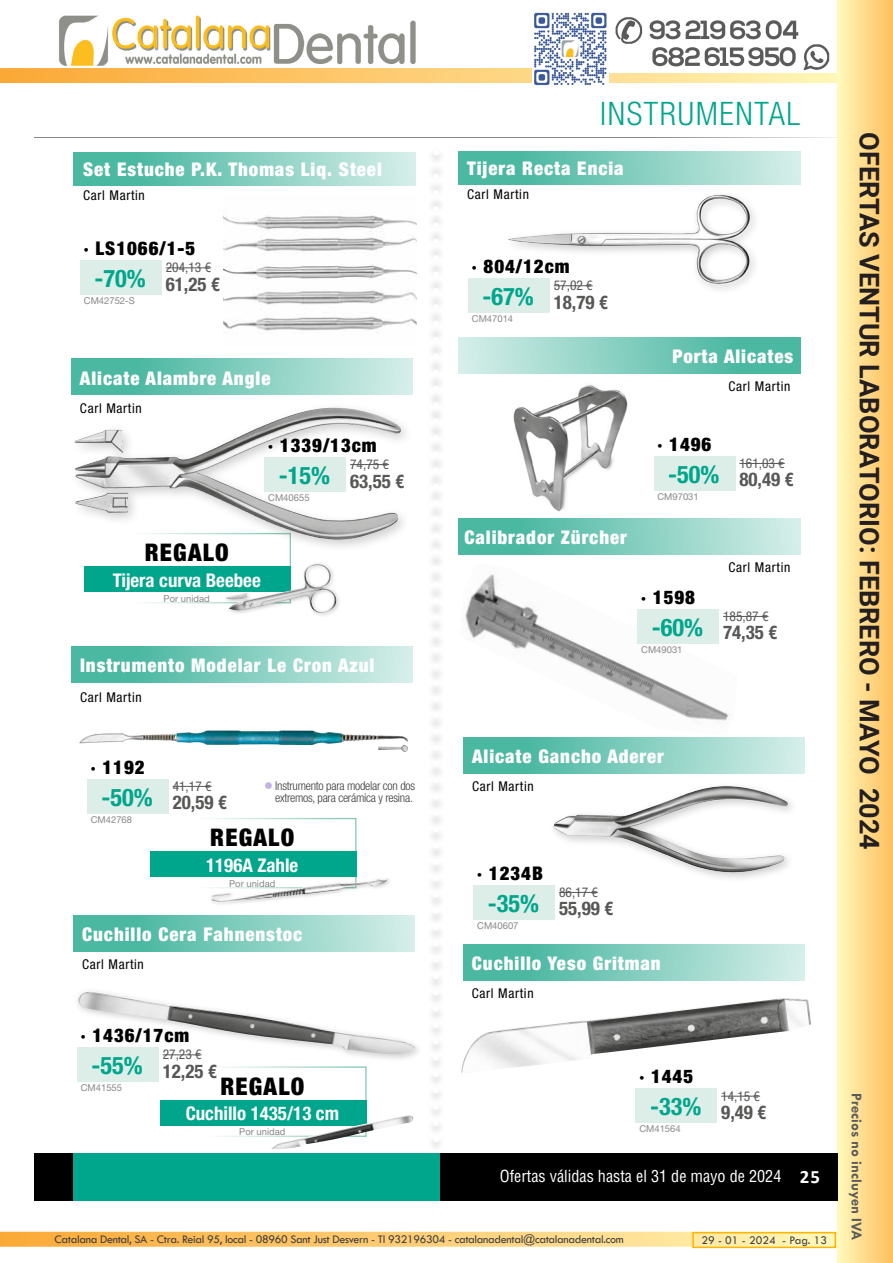
<style>
.page{position:relative;width:893px;height:1263px;background:#fff}
.page>*{position:absolute;margin:0;border:0;box-sizing:border-box;transform-origin:0 0}
.t1{font:300 condensed 32.4px "Helvetica Neue";letter-spacing:.05em;color:#00a68b}
.t2{font:700 27px "Roboto";color:#231f20}
.t3{font:700 condensed 24.3px "Helvetica Neue";color:#00a68b}
.t4{font:900 condensed 24.3px "Helvetica Neue";letter-spacing:.05em;color:#000}
.t5{font:900 condensed 18.9px "Helvetica Neue";letter-spacing:.05em;color:#fff}
.t6{font:900 condensed 18.9px "Helvetica Neue";letter-spacing:.05em;color:#000}
.t7{font:700 condensed 18.9px "Helvetica Neue";color:#575756}
.t8{font:700 condensed 18.9px "Helvetica Neue";color:#fff}
.t9{font:condensed 16.2px "Helvetica LT Std";color:#fff}
.t10{font:700 15px "Tw Cen";color:#5a5a5a}
.t11{font:condensed 13.5px "Helvetica Neue";letter-spacing:.05em;color:#000}
.t12{font:condensed 13.5px "Helvetica Neue";color:#575756}
.t13{font:300 condensed 12.15px/12.1px "Helvetica Neue";letter-spacing:-.02em;color:#3c3c3b;text-align:right}
.t14{font:12px "Tw Cen";letter-spacing:-.025em;color:#3e3e3f}
.t15{font:12px "Tw Cen";color:#3e3e3f}
.t16{font:9.45px "Helvetica Neue";color:#878787}
.s1{font-family:"Verdana";font-weight:700;font-stretch:normal;font-size:13.5px;color:#c3b3e2}
.s2{font-family:"Calibri";font-weight:700;font-stretch:normal;font-size:18.9px}
</style>
<div class="page">
<img style="left:59px;top:15px;width:357px;height:51px">
<svg style="left:0;top:1232px;width:838px;height:15px;background:#fdcd75"></svg>
<svg style="left:0;top:68px;width:838px;height:15px;background:#fdca6e"></svg>
<div style="left:692px;top:1232px;width:144px;height:16px;border:2px solid #ffb400"></div>
<div style="left:838px;top:0;width:55px;height:1263px;background:linear-gradient(to right,#fff8ba,#febe5d)"></div>
<img style="left:533px;top:12px;width:76px;height:73px">
<img style="left:607px;top:14px;width:230px;height:59px">
<div style="left:34px;top:1153px;width:804px;height:48px;background:#000"></div>
<div style="left:73px;top:1153px;width:367px;height:48px;background:#00a68b"></div>
<div style="left:84px;top:567px;width:207px;height:25px;background:#00a68b"></div>
<div style="left:150px;top:818px;width:206px;height:70px;border:1px solid #89caba"></div>
<div style="left:150px;top:852px;width:206px;height:25px;background:#00a68b"></div>
<svg style="left:433px;top:168px;width:6px;height:947px"></svg>
<hr style="left:34px;top:137px;width:804px;height:1px;background:#878787">
<svg style="left:71px;top:359px;width:341px;height:36px;background:#83cebf"></svg>
<div style="left:69px;top:401px;width:344px;height:152px;background:#000;opacity:.2"></div>
<img style="left:75px;top:408px;width:252px;height:131px">
<div style="left:264px;top:457px;width:82px;height:34px;background:#ddeee9"></div>
<hr style="left:350px;top:464px;width:39px;height:1px;background:#575756">
<div style="left:73px;top:987px;width:351px;height:76px;background:#000;opacity:.2"></div>
<img style="left:78px;top:991px;width:120px;height:34px">
<div style="left:77px;top:1047px;width:82px;height:35px;background:#ddeee9"></div>
<hr style="left:163px;top:1054px;width:39px;height:1px;background:#575756">
<svg style="left:463px;top:944px;width:341px;height:37px;background:#83cebf"></svg>
<img style="left:461px;top:998px;width:350px;height:75px">
<div style="left:635px;top:1089px;width:82px;height:34px;background:#ddeee9"></div>
<hr style="left:721px;top:1096px;width:39px;height:1px;background:#575756">
<svg style="left:463px;top:737px;width:341px;height:36px;background:#83cebf"></svg>
<div style="left:473px;top:885px;width:82px;height:34px;background:#ddeee9"></div>
<hr style="left:559px;top:892px;width:39px;height:1px;background:#575756">
<svg style="left:458px;top:337px;width:343px;height:36px;background:#84cebf"></svg>
<svg style="left:458px;top:518px;width:343px;height:37px;background:#84cebf"></svg>
<div style="left:654px;top:456px;width:82px;height:34px;background:#ddeee9"></div>
<hr style="left:739px;top:463px;width:46px;height:1px;background:#575756">
<svg style="left:71px;top:646px;width:342px;height:36px;background:#83cebf"></svg>
<div style="left:87px;top:779px;width:82px;height:34px;background:#ddeee9"></div>
<hr style="left:173px;top:786px;width:39px;height:1px;background:#575756">
<svg style="left:73px;top:152px;width:343px;height:34px;background:#83cebf"></svg>
<svg style="left:458px;top:151px;width:342px;height:34px;background:#83cebf"></svg>
<div style="left:468px;top:278px;width:82px;height:35px;background:#ddeee9"></div>
<div style="left:223px;top:561px;width:118px;height:57px;background:#000;opacity:.2"></div>
<img style="left:225px;top:563px;width:114px;height:52px">
<svg style="left:73px;top:915px;width:342px;height:37px;background:#83cebf"></svg>
<div style="left:160px;top:1066px;width:207px;height:71px;border:1px solid #89caba"></div>
<div style="left:160px;top:1100px;width:206px;height:26px;background:#00a68b"></div>
<img style="left:271px;top:1114px;width:143px;height:35px">
<img style="left:79px;top:730px;width:263px;height:15px">
<div style="left:208px;top:876px;width:185px;height:30px;background:#000;opacity:.2"></div>
<img style="left:209px;top:878px;width:179px;height:24px">
<img style="left:223px;top:215px;width:193px;height:116px">
<div style="left:504px;top:190px;width:257px;height:105px;background:#000;opacity:.2"></div>
<img style="left:508px;top:195px;width:245px;height:94px">
<img style="left:513px;top:385px;width:115px;height:127px">
<img style="left:465px;top:574px;width:273px;height:149px">
<img style="left:554px;top:786px;width:235px;height:89px">
<div style="left:637px;top:609px;width:82px;height:34px;background:#ddeee9"></div>
<hr style="left:723px;top:616px;width:45px;height:1px;background:#575756">
<div style="left:80px;top:260px;width:82px;height:35px;background:#ddeee9"></div>
<hr style="left:166px;top:267px;width:45px;height:1px;background:#575756">
<p class="t5" style="left:83px;top:157px;width:300px">Set Estuche P.K. Thomas Liq. Steel</p>
<p class="t11" style="left:83px;top:187px;width:63px">Carl Martin</p>
<p class="t6" style="left:84px;top:237px;width:113px">· LS1066/1-5</p>
<p class="t3" style="left:95px;top:264px;width:53px">-70%</p>
<p class="t12" style="left:166px;top:260px;width:47px">204,13 €</p>
<p class="t7" style="left:166px;top:273px;width:56px">61,25 €</p>
<p class="t16" style="left:84px;top:295px;width:53px">CM42752-S</p>
<p class="t5" style="left:80px;top:366px;width:192px">Alicate Alambre Angle</p>
<p class="t11" style="left:80px;top:400px;width:63px">Carl Martin</p>
<p class="t6" style="left:268px;top:433px;width:110px">· 1339/13cm</p>
<p class="t3" style="left:279px;top:460px;width:53px">-15%</p>
<p class="t12" style="left:350px;top:456px;width:40px">74,75 €</p>
<p class="t7" style="left:350px;top:469px;width:56px">63,55 €</p>
<p class="t16" style="left:268px;top:492px;width:43px">CM40655</p>
<p class="t4" style="left:145px;top:538px;width:85px">REGALO</p>
<p class="t8" style="left:113px;top:569px;width:149px">Tijera curva Beebee</p>
<p class="t16" style="left:164px;top:592px;width:48px">Por unidad</p>
<p class="t5" style="left:80px;top:653px;width:296px">Instrumento Modelar Le Cron Azul</p>
<p class="t11" style="left:80px;top:689px;width:63px">Carl Martin</p>
<p class="t6" style="left:91px;top:755px;width:55px">· 1192</p>
<p class="t3" style="left:101px;top:782px;width:53px">-50%</p>
<p class="t16" style="left:91px;top:813px;width:43px">CM42768</p>
<p class="t12" style="left:173px;top:778px;width:40px">41,17 €</p>
<p class="t7" style="left:173px;top:791px;width:56px">20,59 €</p>
<p class="t13" style="left:264px;top:779px;width:153px"><span class="s1">•</span> Instrumento para modelar con dos extremos, para cerámica y resina.</p>
<p class="t4" style="left:210px;top:823px;width:85px">REGALO</p>
<p class="t8" style="left:206px;top:854px;width:94px">1196A Zahle</p>
<p class="t16" style="left:229px;top:877px;width:48px">Por unidad</p>
<p class="t5" style="left:82px;top:923px;width:222px">Cuchillo Cera Fahnenstoc</p>
<p class="t11" style="left:82px;top:956px;width:63px">Carl Martin</p>
<p class="t6" style="left:81px;top:1024px;width:110px">· 1436/17cm</p>
<p class="t3" style="left:92px;top:1051px;width:53px">-55%</p>
<p class="t12" style="left:163px;top:1047px;width:40px">27,23 €</p>
<p class="t7" style="left:163px;top:1060px;width:56px">12,25 €</p>
<p class="t4" style="left:220px;top:1071px;width:85px">REGALO</p>
<p class="t8" style="left:186px;top:1102px;width:155px">Cuchillo 1435/13 cm</p>
<p class="t16" style="left:239px;top:1126px;width:48px">Por unidad</p>
<p class="t16" style="left:81px;top:1082px;width:43px">CM41555</p>
<p class="t1" style="left:600px;top:95px;width:202px">INSTRUMENTAL</p>
<p class="t5" style="left:467px;top:156px;width:158px">Tijera Recta Encia</p>
<p class="t11" style="left:467px;top:186px;width:63px">Carl Martin</p>
<p class="t6" style="left:472px;top:255px;width:99px">· 804/12cm</p>
<p class="t3" style="left:483px;top:282px;width:53px">-67%</p>
<p class="t12" style="left:554px;top:278px;width:40px">57,02 €</p>
<p class="t7" style="left:554px;top:291px;width:56px">18,79 €</p>
<p class="t16" style="left:472px;top:313px;width:43px">CM47014</p>
<p class="t5" style="left:672px;top:344px;width:122px">Porta Alicates</p>
<p class="t11" style="left:729px;top:378px;width:63px">Carl Martin</p>
<p class="t5" style="left:464px;top:526px;width:164px">Calibrador Zürcher</p>
<p class="t6" style="left:657px;top:432px;width:55px">· 1496</p>
<p class="t3" style="left:668px;top:459px;width:53px">-50%</p>
<p class="t16" style="left:657px;top:491px;width:43px">CM97031</p>
<p class="t12" style="left:739px;top:455px;width:47px">161,03 €</p>
<p class="t7" style="left:739px;top:468px;width:56px">80,49 €</p>
<p class="t11" style="left:729px;top:560px;width:63px">Carl Martin</p>
<p class="t6" style="left:641px;top:585px;width:55px">· 1598</p>
<p class="t3" style="left:652px;top:612px;width:53px">-60%</p>
<p class="t16" style="left:641px;top:644px;width:43px">CM49031</p>
<p class="t12" style="left:723px;top:608px;width:47px">185,87 €</p>
<p class="t7" style="left:723px;top:621px;width:56px">74,35 €</p>
<p class="t5" style="left:472px;top:744px;width:193px">Alicate Gancho Aderer</p>
<p class="t11" style="left:472px;top:778px;width:63px">Carl Martin</p>
<p class="t6" style="left:477px;top:861px;width:67px">· 1234B</p>
<p class="t3" style="left:488px;top:888px;width:53px">-35%</p>
<p class="t16" style="left:477px;top:919px;width:43px">CM40607</p>
<p class="t12" style="left:559px;top:884px;width:40px">86,17 €</p>
<p class="t7" style="left:559px;top:897px;width:56px">55,99 €</p>
<p class="t5" style="left:472px;top:952px;width:190px">Cuchillo Yeso Gritman</p>
<p class="t11" style="left:472px;top:986px;width:63px">Carl Martin</p>
<p class="t6" style="left:639px;top:1065px;width:55px">· 1445</p>
<p class="t3" style="left:650px;top:1092px;width:53px">-33%</p>
<p class="t16" style="left:639px;top:1123px;width:43px">CM41564</p>
<p class="t12" style="left:721px;top:1088px;width:40px">14,15 €</p>
<p class="t7" style="left:721px;top:1101px;width:47px">9,49 €</p>
<p class="t9" style="left:500px;top:1166px;width:322px">Ofertas válidas hasta el 31 de mayo de 2024 <span class="s2">25</span></p>
<p class="t14" style="left:55px;top:1232px;width:571px">Catalana Dental, SA - Ctra. Reial 95, local - 08960 Sant Just Desvern - Tl 932196304 - catalanadental@catalanadental.com</p>
<p class="t15" style="left:701px;top:1233px;width:127px">29 - 01 - 2024 - Pag. 13</p>
<h2 class="t2" style="left:888px;top:132px;width:719px;rotate:90deg">OFERTAS VENTUR LABORATORIO: FEBRERO - MAYO 2024</h2>
<p class="t10" style="left:865px;top:1093px;width:149px;rotate:90deg">Precios no incluyen IVA</p>
</div>
